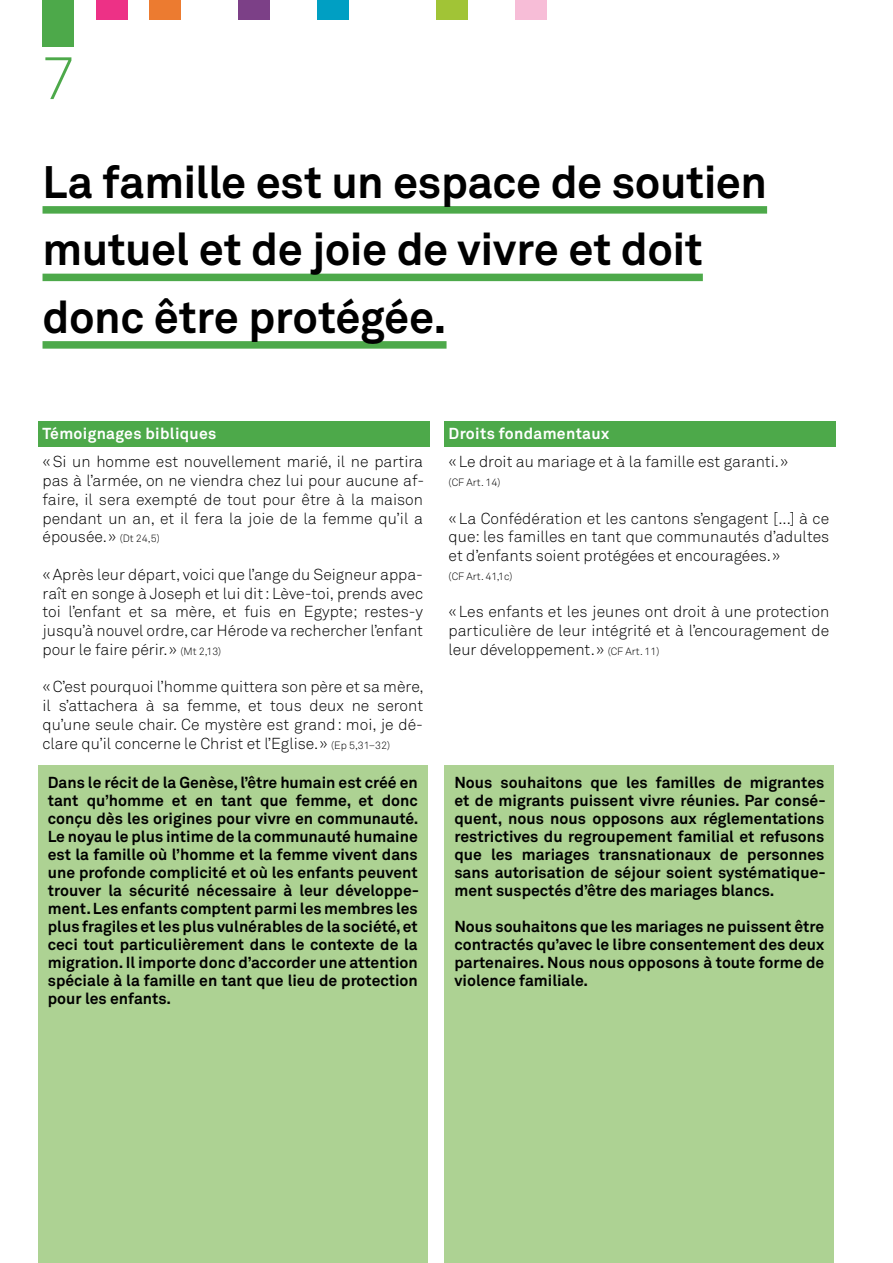
<style>
.page{position:relative;width:893px;height:1263px;background:#fff}
.page>*{position:absolute;margin:0;border:0;box-sizing:border-box;transform-origin:0 0}
.t1{font:300 60px "Akkurat";color:#4da94a}
.t2{font:700 45px/67.5px "Akkurat";letter-spacing:-.01em;color:#000}
.t3{font:700 15.75px/18px "Akkurat";color:#000;text-align:justify}
.t4{font:300 15.75px/18.8px "Akkurat";color:#000;text-align:justify}
.t5{font:700 15.75px "Akkurat";letter-spacing:.02em;color:#fff}
.t6{font:300 10.5px "Akkurat";color:#000}
.s1{font-size:10.5px}
</style>
<div class="page">
<div style="left:444px;top:765px;width:389px;height:498px;background:#add293"></div>
<div style="left:38px;top:765px;width:389px;height:498px;background:#add293"></div>
<div style="left:43px;top:206px;width:724px;height:8px;background:#4da94a"></div>
<div style="left:43px;top:274px;width:660px;height:7px;background:#4da94a"></div>
<div style="left:43px;top:341px;width:404px;height:8px;background:#4da94a"></div>
<div style="left:38px;top:421px;width:391px;height:25px;background:#4da94a"></div>
<div style="left:444px;top:421px;width:392px;height:25px;background:#4da94a"></div>
<div style="left:96px;top:0;width:32px;height:19px;background:#ed3186"></div>
<div style="left:149px;top:0;width:32px;height:19px;background:#ec7b30"></div>
<div style="left:238px;top:0;width:32px;height:19px;background:#7c4087"></div>
<div style="left:317px;top:0;width:32px;height:19px;background:#009fc3"></div>
<div style="left:436px;top:0;width:32px;height:19px;background:#a1c436"></div>
<div style="left:515px;top:0;width:32px;height:19px;background:#f7bdd7"></div>
<div style="left:43px;top:0;width:31px;height:47px;background:#4da94a"></div>
<h1 class="t1" style="left:42px;top:40px;width:36px">7</h1>
<h2 class="t2" style="left:43px;top:147px;width:726px">La famille est un espace de soutien mutuel et de joie de vivre et doit donc être protégée.</h2>
<p class="t5" style="left:43px;top:423px;width:175px">Témoignages bibliques</p>
<p class="t5" style="left:449px;top:423px;width:162px">Droits fondamentaux</p>
<p class="t4" style="left:43px;top:452px;width:383px">«Si un homme est nouvellement marié, il ne partira pas à l’armée, on ne viendra chez lui pour aucune af&shy;faire, il sera exempté de tout pour être à la maison pendant un an, et il fera la joie de la femme qu’il a épousée.» <span class="s1">(Dt 24,5)</span></p>
<p class="t4" style="left:43px;top:565px;width:382px">«Après leur départ, voici que l’ange du Seigneur appa&shy;raît en songe à Joseph et lui dit: Lève-toi, prends avec toi l’enfant et sa mère, et fuis en Egypte; restes-y jusqu’à nouvel ordre, car Hérode va rechercher l’enfant pour le faire périr.» <span class="s1">(Mt 2,13)</span></p>
<p class="t4" style="left:43px;top:677px;width:383px">«C’est pourquoi l’homme quittera son père et sa mère, il s’attachera à sa femme, et tous deux ne seront qu’une seule chair. Ce mystère est grand: moi, je dé&shy;clare qu’il concerne le Christ et l’Eglise.» <span class="s1">(Ep 5,31–32)</span></p>
<p class="t3" style="left:48px;top:773px;width:373px">Dans le récit de la Genèse, l’être humain est créé en tant qu’homme et en tant que femme, et donc conçu dès les origines pour vivre en communauté.<br>Le noyau le plus intime de la communauté humaine est la famille où l’homme et la femme vivent dans une profonde complicité et où les enfants peuvent trouver la sécurité nécessaire à leur développe&shy;ment. Les enfants comptent parmi les membres les plus fragiles et les plus vulnérables de la société, et ceci tout particulièrement dans le contexte de la migration. Il importe donc d’accorder une attention spéciale à la famille en tant que lieu de protection pour les enfants.</p>
<p class="t4" style="left:449px;top:452px;width:341px">«Le droit au mariage et à la famille est garanti.»</p>
<p class="t6" style="left:449px;top:476px;width:53px">(CF Art. 14)</p>
<p class="t4" style="left:449px;top:508px;width:382px">«La Confédération et les cantons s’engagent [...] à ce que: les familles en tant que communautés d’adultes et d’enfants soient protégées et encouragées.»</p>
<p class="t6" style="left:449px;top:570px;width:66px">(CF Art. 41,1c)</p>
<p class="t4" style="left:449px;top:602px;width:382px">«Les enfants et les jeunes ont droit à une protection particulière de leur intégrité et à l’encouragement de leur développement.» <span class="s1">(CF Art. 11)</span></p>
<p class="t3" style="left:454px;top:773px;width:373px">Nous souhaitons que les familles de migrantes et de migrants puissent vivre réunies. Par consé&shy;quent, nous nous opposons aux réglementations restrictives du regroupement familial et refusons que les mariages transnationaux de personnes sans autorisation de séjour soient systématique&shy;ment suspectés d’être des mariages blancs.</p>
<p class="t3" style="left:454px;top:917px;width:371px">Nous souhaitons que les mariages ne puissent être contractés qu’avec le libre consentement des deux partenaires. Nous nous opposons à toute forme de violence familiale.</p>
</div>
